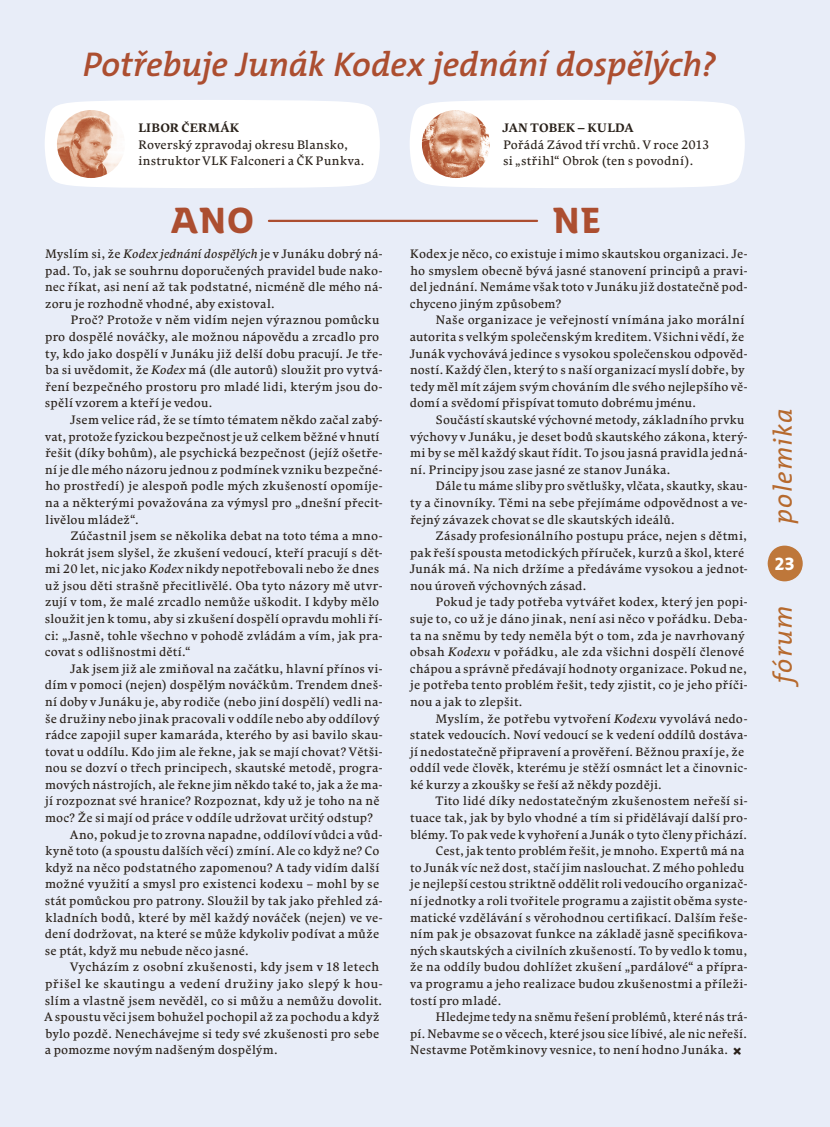
<style>
.page{position:relative;width:830px;height:1127px;background:#fff}
.page>*{position:absolute;margin:0;border:0;box-sizing:border-box;transform-origin:0 0}
.t1{font:700 36px "SKAUT";color:#ac4e30}
.t2{font:italic 600 34.5px "The Mix C5";letter-spacing:-.005em;color:#ac4e30}
.t3{font:italic 26.25px "The Mix C5";letter-spacing:.05em;color:#b6692d}
.t4{font:700 17.55px "SKAUT";color:#fff}
.t5{font:12.15px/16.6px "Comenia Serif";letter-spacing:.02em;color:#29211a}
.t6{font:12.15px "Comenia Serif";letter-spacing:.04em;color:#29211a}
.t7{font:700 12.15px "Comenia Serif";letter-spacing:.03em;color:#29211a}
.s1{font-style:italic}
.s2{font-family:"SKAUT";font-weight:700;font-size:16.5px}
</style>
<div class="page">
<div style="left:0;top:0;width:829px;height:1127px;background:#e8edf8"></div>
<div style="left:45px;top:100px;width:334px;height:88px;background:#fff"></div>
<img style="left:57px;top:110px;width:68px;height:68px;border-radius:34px">
<div style="left:410px;top:100px;width:334px;height:88px;background:#fff"></div>
<img style="left:421px;top:110px;width:69px;height:68px;border-radius:34px">
<hr style="left:269px;top:220px;width:268px;height:2px;background:#ac4e30">
<div style="left:767px;top:546px;width:35px;height:35px;background:#be773a;border-radius:50%"></div>
<h2 class="t2" style="left:83px;top:42px;width:634px">Potřebuje Junák Kodex jednání dospělých?</h2>
<p class="t7" style="left:138px;top:119px;width:102px">LIBOR ČERMÁK</p>
<p class="t5" style="left:138px;top:136px;width:227px">Roverský zpravodaj okresu Blansko, instruktor VLK Falconeri a ČK Punkva.</p>
<h1 class="t1" style="left:169px;top:199px;width:86px">ANO</h1>
<p class="t5" style="left:45px;top:245px;width:339px;text-align:justify">Myslím si, že <span class="s1">Kodex jednání dospělých</span> je v Junáku dobrý ná&shy;pad. To, jak se souhrnu doporučených pravidel bude nako&shy;nec říkat, asi není až tak podstatné, nicméně dle mého ná&shy;zoru je rozhodně vhodné, aby existoval.</p>
<p class="t5" style="left:45px;top:312px;width:339px;text-indent:26px">Proč? Protože v něm vidím nejen výraznou pomůcku pro dospělé nováčky, ale možnou nápovědu a zrcadlo pro ty, kdo jako dospělí v Junáku již delší dobu pracují. Je tře&shy;ba si uvědomit, že <span class="s1">Kodex</span> má (dle autorů) sloužit pro vytvá&shy;ření bezpečného prostoru pro mladé lidi, kterým jsou do&shy;spělí vzorem a kteří je vedou.</p>
<p class="t5" style="left:45px;top:411px;width:339px;text-indent:25px">Jsem velice rád, že se tímto tématem někdo začal zabý&shy;vat, protože fyzickou bezpečnost je už celkem běžné v hnutí řešit (díky bohům), ale psychická bezpečnost (jejíž ošetře&shy;ní je dle mého názoru jednou z podmínek vzniku bezpečné&shy;ho prostředí) je alespoň podle mých zkušeností opomíje&shy;na a některými považována za výmysl pro „dnešní přecit&shy;livělou mládež“.</p>
<p class="t5" style="left:45px;top:527px;width:339px;text-indent:26px">Zúčastnil jsem se několika debat na toto téma a mno&shy;hokrát jsem slyšel, že zkušení vedoucí, kteří pracují s dět&shy;mi 20 let, nic jako <span class="s1">Kodex</span> nikdy nepotřebovali nebo že dnes už jsou děti strašně přecitlivělé. Oba tyto názory mě utvr&shy;zují v tom, že malé zrcadlo nemůže uškodit. I kdyby mělo sloužit jen k tomu, aby si zkušení dospělí opravdu mohli ří&shy;ci: „Jasně, tohle všechno v pohodě zvládám a vím, jak pra&shy;covat s odlišnostmi dětí.“</p>
<p class="t5" style="left:70px;top:660px;width:313px">Jak jsem již ale zmiňoval na začátku, hlavní přínos vi-</p>
<p class="t5" style="left:45px;top:676px;width:339px">dím v pomoci (nejen) dospělým nováčkům. Trendem dneš-</p>
<p class="t5" style="left:45px;top:693px;width:339px">ní doby v Junáku je, aby rodiče (nebo jiní dospělí) vedli na-</p>
<p class="t5" style="left:45px;top:710px;width:335px">še družiny nebo jinak pracovali v oddíle nebo aby oddílový</p>
<p class="t5" style="left:45px;top:726px;width:338px">rádce zapojil super kamaráda, kterého by asi bavilo skau-</p>
<p class="t5" style="left:45px;top:743px;width:338px">tovat u oddílu. Kdo jim ale řekne, jak se mají chovat? Větši-</p>
<p class="t5" style="left:45px;top:759px;width:339px">nou se dozví o třech principech, skautské metodě, progra-</p>
<p class="t5" style="left:45px;top:776px;width:339px">mových nástrojích, ale řekne jim někdo také to, jak a že ma-</p>
<p class="t5" style="left:45px;top:792px;width:335px">jí rozpoznat své hranice? Rozpoznat, kdy už je toho na ně</p>
<p class="t5" style="left:45px;top:809px;width:329px">moc? Že si mají od práce v oddíle udržovat určitý odstup?</p>
<p class="t5" style="left:70px;top:826px;width:314px">Ano, pokud je to zrovna napadne, oddíloví vůdci a vůd-</p>
<p class="t5" style="left:45px;top:842px;width:335px">kyně toto (a spoustu dalších věcí) zmíní. Ale co když ne? Co</p>
<p class="t5" style="left:45px;top:859px;width:335px">když na něco podstatného zapomenou? A tady vidím další</p>
<p class="t5" style="left:45px;top:875px;width:335px">možné využití a smysl pro existenci kodexu – mohl by se</p>
<p class="t5" style="left:45px;top:892px;width:339px">stát pomůckou pro patrony. Sloužil by tak jako přehled zá-</p>
<p class="t5" style="left:45px;top:908px;width:338px">kladních bodů, které by měl každý nováček (nejen) ve ve-</p>
<p class="t5" style="left:45px;top:925px;width:336px">dení dodržovat, na které se může kdykoliv podívat a může</p>
<p class="t5" style="left:45px;top:942px;width:205px">se ptát, když mu nebude něco jasné.</p>
<p class="t5" style="left:70px;top:958px;width:310px">Vycházím z osobní zkušenosti, kdy jsem v 18 letech</p>
<p class="t6" style="left:45px;top:975px;width:338px">přišel ke skautingu a vedení družiny jako slepý k hou-</p>
<p class="t5" style="left:45px;top:991px;width:338px">slím a vlastně jsem nevěděl, co si můžu a nemůžu dovolit.</p>
<p class="t5" style="left:45px;top:1008px;width:336px">A spoustu věci jsem bohužel pochopil až za pochodu a když</p>
<p class="t5" style="left:46px;top:1025px;width:335px">bylo pozdě. Nenechávejme si tedy své zkušenosti pro sebe</p>
<p class="t5" style="left:45px;top:1041px;width:234px">a pomozme novým nadšeným dospělým.</p>
<p class="t7" style="left:502px;top:119px;width:132px">JAN TOBEK – KULDA</p>
<p class="t5" style="left:502px;top:136px;width:207px">Pořádá Závod tří vrchů. V roce 2013 si „střihl“ Obrok (ten s povodní).</p>
<h1 class="t1" style="left:552px;top:199px;width:50px">NE</h1>
<p class="t5" style="left:409px;top:245px;width:339px;text-align:justify">Kodex je něco, co existuje i mimo skautskou organizaci. Je&shy;ho smyslem obecně bývá jasné stanovení principů a pravi&shy;del jednání. Nemáme však toto v Junáku již dostatečně pod&shy;chyceno jiným způsobem?</p>
<p class="t5" style="left:409px;top:312px;width:339px;text-indent:26px">Naše organizace je veřejností vnímána jako morální autorita s velkým společenským kreditem. Všichni vědí, že Junák vychovává jedince s vysokou společenskou odpověd&shy;ností. Každý člen, který to s naší organizací myslí dobře, by tedy měl mít zájem svým chováním dle svého nejlepšího vě&shy;domí a svědomí přispívat tomuto dobrému jménu.</p>
<p class="t5" style="left:410px;top:411px;width:339px;text-indent:26px">Součástí skautské výchovné metody, základního prvku výchovy v Junáku, je deset bodů skautského zákona, který&shy;mi by se měl každý skaut řídit. To jsou jasná pravidla jedná&shy;ní. Principy jsou zase jasné ze stanov Junáka.</p>
<p class="t5" style="left:410px;top:477px;width:338px;text-align:justify;text-indent:26px">Dále tu máme sliby pro světlušky, vlčata, skautky, skau&shy;ty a činovníky. Těmi na sebe přejímáme odpovědnost a ve&shy;řejný závazek chovat se dle skautských ideálů.</p>
<p class="t5" style="left:409px;top:527px;width:339px;text-indent:26px">Zásady profesionálního postupu práce, nejen s dětmi, pak řeší spousta metodických příruček, kurzů a škol, které Junák má. Na nich držíme a předáváme vysokou a jednot&shy;nou úroveň výchovných zásad.</p>
<p class="t5" style="left:409px;top:593px;width:339px;text-indent:26px">Pokud je tady potřeba vytvářet kodex<span class="s1">,</span> který jen popi&shy;suje to, co už je dáno jinak, není asi něco v pořádku. Deba&shy;ta na sněmu by tedy neměla být o tom, zda je navrhovaný obsah <span class="s1">Kodexu</span> v pořádku, ale zda všichni dospělí členové chápou a správně předávají hodnoty organizace. Pokud ne, je potřeba tento problém řešit, tedy zjistit, co je jeho příči&shy;nou a jak to zlepšit.</p>
<p class="t5" style="left:409px;top:710px;width:339px;text-indent:26px">Myslím, že potřebu vytvoření <span class="s1">Kodexu</span> vyvolává nedo&shy;statek vedoucích. Noví vedoucí se k vedení oddílů dostáva&shy;jí nedostatečně připravení a prověření. Běžnou praxí je, že oddíl vede člověk, kterému je stěží osmnáct let a činovnic&shy;ké kurzy a zkoušky se řeší až někdy později.</p>
<p class="t5" style="left:435px;top:792px;width:313px">Tito lidé díky nedostatečným zkušenostem neřeší si-</p>
<p class="t5" style="left:410px;top:809px;width:338px">tuace tak, jak by bylo vhodné a tím si přidělávají další pro-</p>
<p class="t5" style="left:410px;top:826px;width:338px">blémy. To pak vede k vyhoření a Junák o tyto členy přichází.</p>
<p class="t5" style="left:435px;top:842px;width:310px">Cest, jak tento problém řešit, je mnoho. Expertů má na</p>
<p class="t5" style="left:410px;top:859px;width:335px">to Junák víc než dost, stačí jim naslouchat. Z mého pohledu</p>
<p class="t5" style="left:410px;top:875px;width:338px">je nejlepší cestou striktně oddělit roli vedoucího organizač-</p>
<p class="t5" style="left:410px;top:892px;width:339px">ní jednotky a roli tvořitele programu a zajistit oběma syste-</p>
<p class="t5" style="left:410px;top:908px;width:339px">matické vzdělávání s věrohodnou certifikací. Dalším řeše-</p>
<p class="t5" style="left:410px;top:925px;width:339px">ním pak je obsazovat funkce na základě jasně specifikova-</p>
<p class="t5" style="left:410px;top:942px;width:338px">ných skautských a civilních zkušeností. To by vedlo k tomu,</p>
<p class="t5" style="left:410px;top:958px;width:338px">že na oddíly budou dohlížet zkušení „pardálové“ a přípra-</p>
<p class="t5" style="left:410px;top:975px;width:339px">va programu a jeho realizace budou zkušenostmi a příleži-</p>
<p class="t5" style="left:410px;top:991px;width:93px">tostí pro mladé.</p>
<p class="t5" style="left:435px;top:1008px;width:313px">Hledejme tedy na sněmu řešení problémů, které nás trá-</p>
<p class="t5" style="left:410px;top:1025px;width:338px">pí. Nebavme se o věcech, které jsou sice líbivé, ale nic neřeší.</p>
<p class="t5" style="left:410px;top:1041px;width:333px">Nestavme Potěmkinovy vesnice, to není hodno Junáka. <span class="s2">×</span></p>
<h3 class="t3" style="left:765px;top:524px;width:117px;rotate:-90deg">polemika</h3>
<h3 class="t4" style="left:774px;top:553px;width:21px">23</h3>
<h3 class="t3" style="left:765px;top:683px;width:78px;rotate:-90deg">fórum</h3>
</div>
